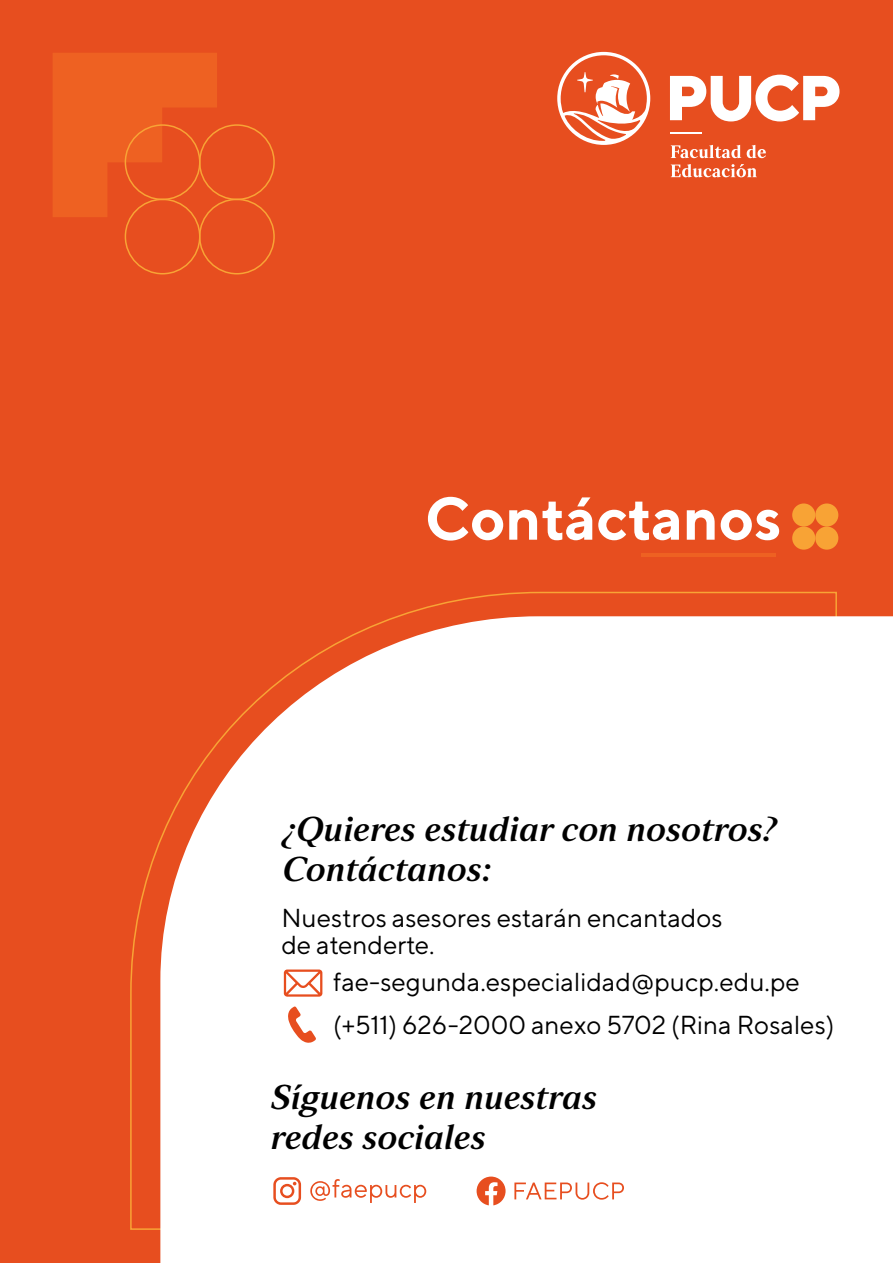
<style>
.page{position:relative;width:893px;height:1263px;background:#e74e1f}
.page>*{position:absolute;margin:0;border:0;box-sizing:border-box;transform-origin:0 0}
.t1{font:700 60px "TT Norms";color:#fff}
.t2{font:34.5px/40.2px "Strato Pro Demi Bold It";color:#000}
.t3{font:25.95px/27px "TT Norms";color:#000}
</style>
<div class="page">
<svg style="left:130px;top:591px;width:707px;height:639px"></svg>
<svg style="left:671px;top:145px;width:70px;height:13px"></svg>
<svg style="left:747px;top:145px;width:19px;height:13px"></svg>
<svg style="left:671px;top:164px;width:86px;height:13px"></svg>
<hr style="left:670px;top:132px;width:32px;height:2px;background:#fff">
<svg style="left:557px;top:52px;width:93px;height:93px"></svg>
<svg style="left:670px;top:75px;width:169px;height:46px"></svg>
<svg style="left:53px;top:53px;width:164px;height:164px"></svg>
<div style="left:792px;top:503px;width:23px;height:24px;background:#f8a335;border-radius:50%"></div>
<div style="left:815px;top:503px;width:23px;height:24px;background:#f8a335;border-radius:50%"></div>
<div style="left:792px;top:527px;width:23px;height:23px;background:#f8a335;border-radius:50%"></div>
<div style="left:815px;top:527px;width:23px;height:23px;background:#f8a335;border-radius:50%"></div>
<hr style="left:641px;top:553px;width:135px;height:4px;background:#ee6122">
<div style="left:125px;top:124px;width:75px;height:76px;border:2px solid #f8a335;border-radius:50%"></div>
<div style="left:199px;top:124px;width:76px;height:76px;border:2px solid #f8a335;border-radius:50%"></div>
<div style="left:125px;top:199px;width:75px;height:75px;border:2px solid #f8a335;border-radius:50%"></div>
<div style="left:199px;top:199px;width:76px;height:75px;border:2px solid #f8a335;border-radius:50%"></div>
<div style="left:160px;top:616px;width:733px;height:647px;background:#fff"></div>
<svg style="left:514px;top:1182px;width:110px;height:18px;background:#f8d2c7"></svg>
<svg style="left:284px;top:969px;width:38px;height:28px"></svg>
<svg style="left:310px;top:1179px;width:116px;height:24px;background:#f9dad0"></svg>
<svg style="left:273px;top:1177px;width:28px;height:28px"></svg>
<svg style="left:477px;top:1176px;width:29px;height:29px"></svg>
<svg style="left:288px;top:1006px;width:28px;height:37px"></svg>
<h1 class="t1" style="left:425px;top:481px;width:358px">Contáctanos</h1>
<h2 class="t2" style="left:283px;top:808px;width:496px">¿Quieres estudiar con nosotros?<br>Contáctanos:</h2>
<p class="t3" style="left:281px;top:904px;width:443px">Nuestros asesores estarán encantados de atenderte.</p>
<p class="t3" style="left:333px;top:959px;width:503px;line-height:44px">fae-segunda.especialidad@pucp.edu.pe (+511) 626-2000 anexo 5702 (Rina Rosales)</p>
<h2 class="t2" style="left:271px;top:1076px;width:328px">Síguenos en nuestras redes sociales</h2>
</div>
